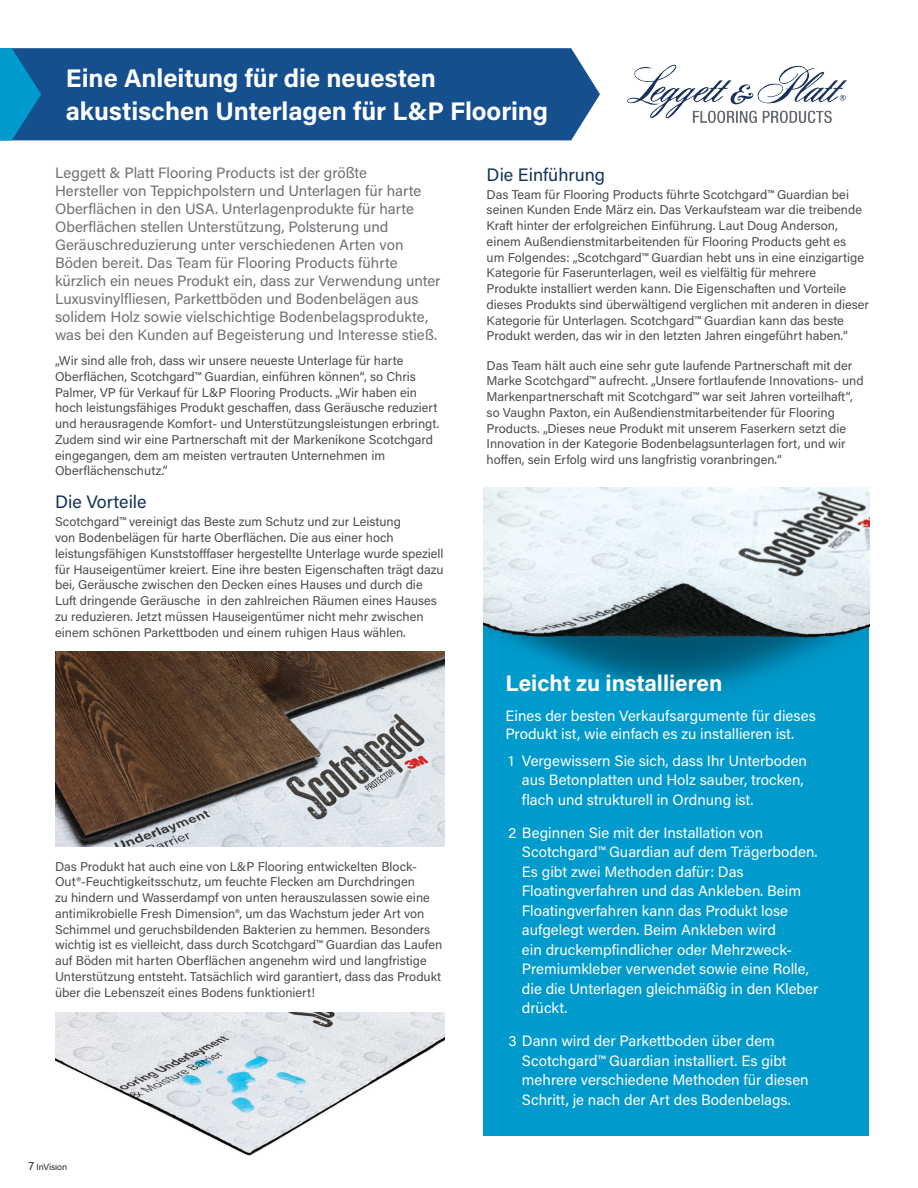
<style>
.page{position:relative;width:918px;height:1188px;background:#fff}
.page>*{position:absolute;margin:0;border:0;box-sizing:border-box;transform-origin:0 0}
.Body_Copy{font:700 25.5px "Acumin Pro";letter-spacing:-.005em;color:#fff}
.CEO_letter{font:700 22.5px "Acumin Pro";color:#fff}
.CEO_letter-2{font:18px "Acumin Pro";color:#12345b}
.CEO_letter-3{font:15px/19.5px "Acumin Pro";color:#fff}
.CEO_letter-4{font:15px/18px "Acumin Pro";color:#6e7175}
.CEO_letter-5{font:12.75px/15.8px "Acumin Pro";color:#4c4d50}
.t1{font:9px "Acumin Pro";letter-spacing:-.015em;color:#2c292a}
.s1{font-size:12px}
</style>
<div class="page">
<div style="left:484px;top:488px;width:385px;height:648px;background:#009acc"></div>
<img style="left:484px;top:488px;width:385px;height:206px">
<div style="left:41px;top:48px;width:559px;height:92px;background:#154f8d"></div>
<svg style="left:0;top:48px;width:41px;height:92px;background:#077fb5"></svg>
<img style="left:627px;top:64px;width:219px;height:59px">
<img style="left:55px;top:1013px;width:390px;height:143px">
<img style="left:55px;top:651px;width:390px;height:195px">
<p class="Body_Copy" style="left:66px;top:60px;width:372px">Eine Anleitung für die neuesten</p>
<p class="Body_Copy" style="left:66px;top:93px;width:484px">akustischen Unterlagen für L&amp;P Flooring</p>
<p class="CEO_letter-4" style="left:55px;top:164px;width:387px">Leggett &amp; Platt Flooring Products ist der größte<br>Hersteller von Teppichpolstern und Unterlagen für harte Oberflächen in den USA. Unterlagenprodukte für harte Oberflächen stellen Unterstützung, Polsterung und Geräuschreduzierung unter verschiedenen Arten von Böden bereit. Das Team für Flooring Products führte kürzlich ein neues Produkt ein, dass zur Verwendung unter Luxusvinylfliesen, Parkettböden und Bodenbelägen aus solidem Holz sowie vielschichtige Bodenbelagsprodukte, was bei den Kunden auf Begeisterung und Interesse stieß.</p>
<p class="CEO_letter-5" style="left:55px;top:352px;width:386px">„Wir sind alle froh, dass wir unsere neueste Unterlage für harte Oberflächen, Scotchgard™ Guardian, einführen können“, so Chris Palmer, VP für Verkauf für L&amp;P Flooring Products. „Wir haben ein hoch leistungsfähiges Produkt geschaffen, dass Geräusche reduziert und herausragende Komfort- und Unterstützungsleistungen erbringt.<br>Zudem sind wir eine Partnerschaft mit der Markenikone Scotchgard eingegangen, dem am meisten vertrauten Unternehmen im Oberflächenschutz.”</p>
<p class="CEO_letter-2" style="left:55px;top:490px;width:93px">Die Vorteile</p>
<p class="CEO_letter-5" style="left:55px;top:514px;width:390px">Scotchgard™ vereinigt das Beste zum Schutz und zur Leistung<br>von Bodenbelägen für harte Oberflächen. Die aus einer hoch leistungsfähigen Kunststofffaser hergestellte Unterlage wurde speziell für Hauseigentümer kreiert. Eine ihre besten Eigenschaften trägt dazu bei, Geräusche zwischen den Decken eines Hauses und durch die Luft dringende Geräusche in den zahlreichen Räumen eines Hauses zu reduzieren. Jetzt müssen Hauseigentümer nicht mehr zwischen einem schönen Parkettboden und einem ruhigen Haus wählen.</p>
<p class="CEO_letter-5" style="left:55px;top:858px;width:389px">Das Produkt hat auch eine von L&amp;P Flooring entwickelten Block-Out®-Feuchtigkeitsschutz, um feuchte Flecken am Durchdringen<br>zu hindern und Wasserdampf von unten herauszulassen sowie eine antimikrobielle Fresh Dimension®, um das Wachstum jeder Art von Schimmel und geruchsbildenden Bakterien zu hemmen. Besonders wichtig ist es vielleicht, dass durch Scotchgard™ Guardian das Laufen auf Böden mit harten Oberflächen angenehm wird und langfristige Unterstützung entsteht. Tatsächlich wird garantiert, dass das Produkt über die Lebenszeit eines Bodens funktioniert!</p>
<p class="t1" style="left:28px;top:1161px;width:40px"><span class="s1">7</span> InVision</p>
<p class="CEO_letter-2" style="left:487px;top:162px;width:120px">Die Einführung</p>
<p class="CEO_letter-5" style="left:487px;top:186px;width:384px">Das Team für Flooring Products führte Scotchgard™ Guardian bei seinen Kunden Ende März ein. Das Verkaufsteam war die treibende Kraft hinter der erfolgreichen Einführung. Laut Doug Anderson, einem Außendienstmitarbeitenden für Flooring Products geht es<br>um Folgendes: „Scotchgard™ Guardian hebt uns in eine einzigartige Kategorie für Faserunterlagen, weil es vielfältig für mehrere Produkte installiert werden kann. Die Eigenschaften und Vorteile dieses Produkts sind überwältigend verglichen mit anderen in dieser Kategorie für Unterlagen. Scotchgard™ Guardian kann das beste Produkt werden, das wir in den letzten Jahren eingeführt haben.“</p>
<p class="CEO_letter-5" style="left:487px;top:357px;width:378px">Das Team hält auch eine sehr gute laufende Partnerschaft mit der Marke Scotchgard™ aufrecht. „Unsere fortlaufende Innovations- und Markenpartnerschaft mit Scotchgard™ war seit Jahren vorteilhaft“, so Vaughn Paxton, ein Außendienstmitarbeitender für Flooring Products. „Dieses neue Produkt mit unserem Faserkern setzt die Innovation in der Kategorie Bodenbelagsunterlagen fort, und wir hoffen, sein Erfolg wird uns langfristig voranbringen.“</p>
<p class="CEO_letter" style="left:505px;top:667px;width:218px">Leicht zu installieren</p>
<p class="CEO_letter-3" style="left:505px;top:706px;width:312px;line-height:18px">Eines der besten Verkaufsargumente für dieses<br>Produkt ist, wie einfach es zu installieren ist.</p>
<p class="CEO_letter-3" style="left:522px;top:750px;width:287px">Vergewissern Sie sich, dass Ihr Unterboden aus Betonplatten und Holz sauber, trocken, flach und strukturell in Ordnung ist.</p>
<p class="CEO_letter-3" style="left:522px;top:822px;width:298px;text-indent:-14px">2 Beginnen Sie mit der Installation von Scotchgard™ Guardian auf dem Trägerboden.<br>Es gibt zwei Methoden dafür: Das Floatingverfahren und das Ankleben. Beim Floatingverfahren kann das Produkt lose aufgelegt werden. Beim Ankleben wird<br>ein druckempfindlicher oder Mehrzweck-Premiumkleber verwendet sowie eine Rolle, die die Unterlagen gleichmäßig in den Kleber drückt.</p>
<p class="CEO_letter-3" style="left:522px;top:1031px;width:288px;text-indent:-14px">3 Dann wird der Parkettboden über dem Scotchgard™ Guardian installiert. Es gibt mehrere verschiedene Methoden für diesen Schritt, je nach der Art des Bodenbelags.</p>
<p class="CEO_letter-3" style="left:508px;top:750px;width:7px">1</p>
</div>
